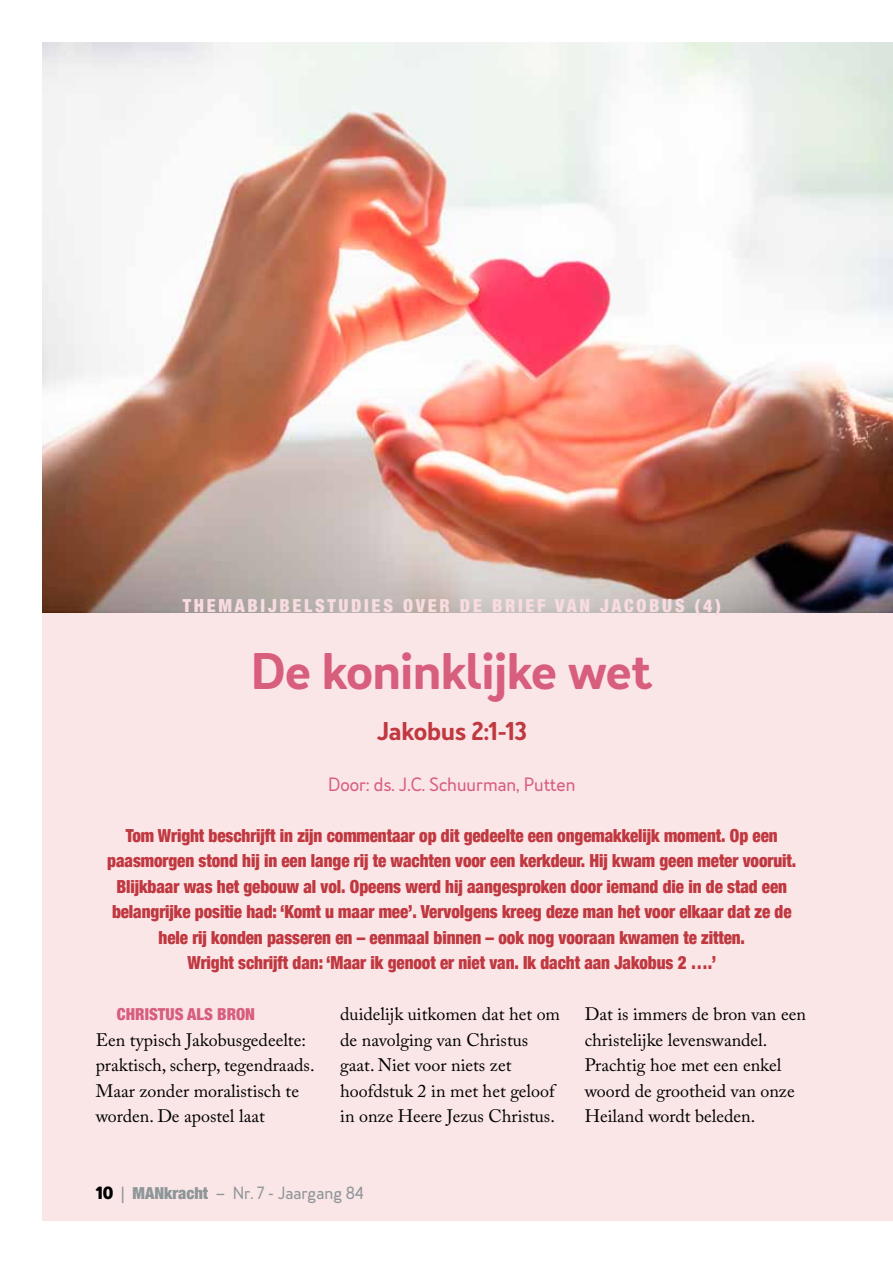
<style>
.page{position:relative;width:893px;height:1263px;background:#fff}
.page>*{position:absolute;margin:0;border:0;box-sizing:border-box;transform-origin:0 0}
.t1{font:600 48px "Merlo Neue";letter-spacing:-.015em;color:#d85e7d}
.t2{font:600 24px "Merlo Neue";letter-spacing:-.01em;color:#c03840}
.t3{font:900 condensed 18px/25.5px "Helvetica Neue";letter-spacing:-.005em;color:#c03840;text-align:center;scale:.95 1}
.t4{font:18px/25.5px "Adobe Caslon Pro";color:#000}
.t5{font:900 condensed 18px "Helvetica Neue";letter-spacing:.15em;color:#f8dcdf}
.t6{font:18px "Merlo Neue";color:#d85e7d}
.t7{font:16.5px "Merlo Neue";color:#8e9698}
.t8{font:900 condensed 16.5px "Helvetica Neue";color:#d85e7d}
.t9{font:900 condensed 16.5px "Helvetica Neue";color:#8e9698}
.s1{font-family:"Merlo Neue";font-weight:700;font-stretch:normal;color:#000}
.s2{font-family:"Merlo Neue";font-weight:400;font-stretch:normal}
.s3{font-family:"Helvetica Neue";font-weight:900;font-stretch:condensed}
</style>
<div class="page">
<div style="left:43px;top:43px;width:850px;height:1177px;background:#fae5e7"></div>
<img style="left:43px;top:43px;width:850px;height:569px">
<p class="t5" style="left:183px;top:595px;width:540px">ThemaBijbelstudies over de brief van Jacobus (4)</p>
<h1 class="t1" style="left:251px;top:639px;width:403px">De koninklijke wet</h1>
<h2 class="t2" style="left:377px;top:715px;width:152px">Jakobus 2:1-13</h2>
<p class="t6" style="left:328px;top:773px;width:249px">Door: ds. J.C. Schuurman, Putten</p>
<p class="t3" style="left:107px;top:822px;width:727px">Tom Wright beschrijft in zijn commentaar op dit gedeelte een ongemakkelijk moment. Op een paasmorgen stond hij in een lange rij te wachten voor een kerkdeur. Hij kwam geen meter vooruit.<br>Blijkbaar was het gebouw al vol. Opeens werd hij aangesproken door iemand die in de stad een belangrijke positie had: ‘Komt u maar mee’. Vervolgens kreeg deze man het voor elkaar dat ze de hele rij konden passeren en – eenmaal binnen – ook nog vooraan kwamen te zitten.<br>Wright schrijft dan: ‘Maar ik genoot er niet van. Ik dacht aan Jakobus 2 ….’</p>
<p class="t8" style="left:117px;top:1004px;width:140px">Christus als Bron</p>
<p class="t4" style="left:96px;top:1027px;width:220px">Een typisch Jakobusgedeelte: praktisch, scherp, tegendraads.<br>Maar zonder moralistisch te worden. De apostel laat</p>
<p class="t4" style="left:340px;top:1001px;width:221px">duidelijk uitkomen dat het om de navolging van Christus gaat. Niet voor niets zet hoofdstuk 2 in met het geloof in onze Heere Jezus Christus.</p>
<p class="t4" style="left:585px;top:1001px;width:223px">Dat is immers de bron van een christelijke levenswandel.<br>Prachtig hoe met een enkel woord de grootheid van onze<br>Heiland wordt beleden.</p>
<p class="t9" style="left:96px;top:1183px;width:49px"><span class="s1">10</span> <span class="s2">|</span> MAN</p>
<p class="t7" style="left:164px;top:1182px;width:201px"><span class="s3">kracht</span> – Nr. 7 - Jaargang 84</p>
</div>
